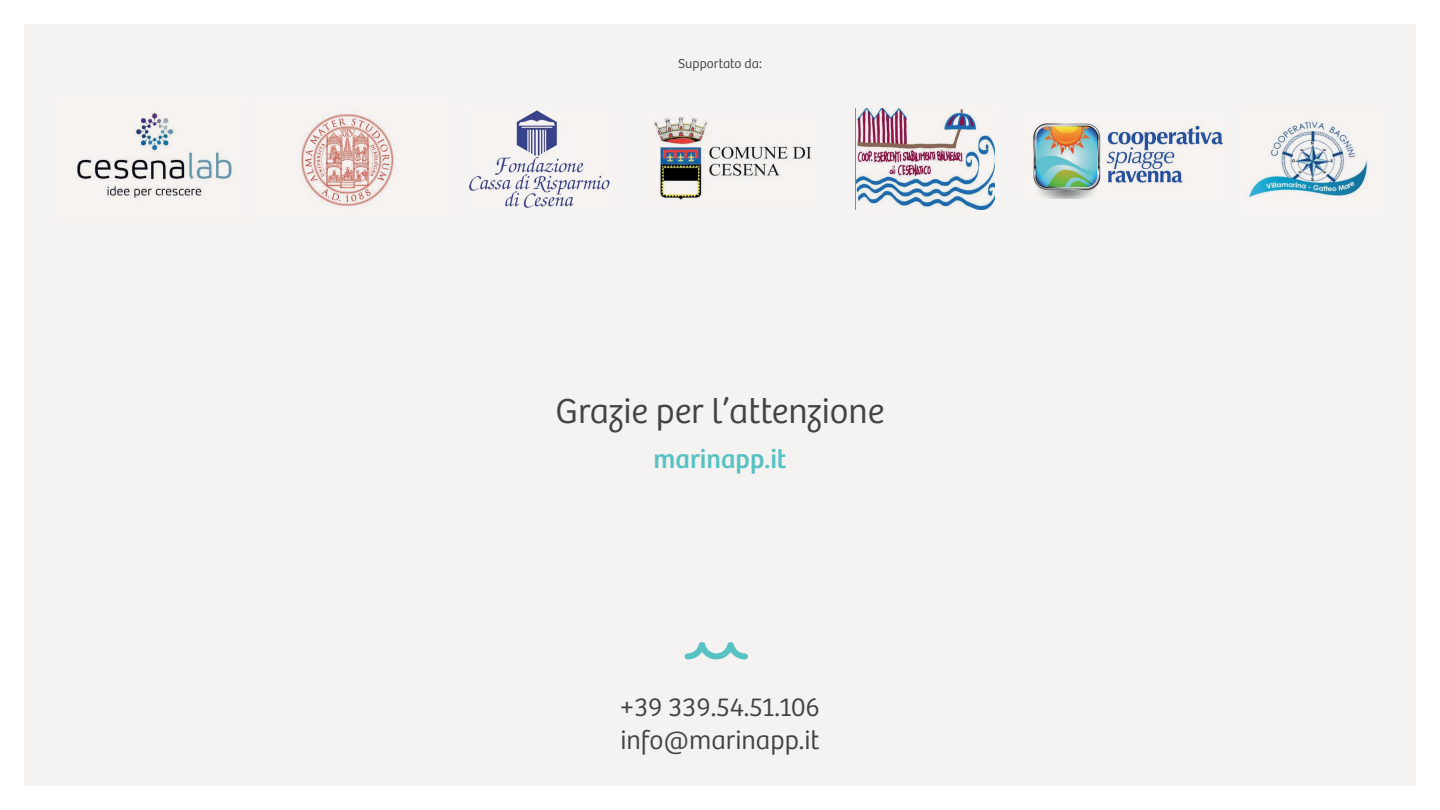
<style>
.page{position:relative;width:1440px;height:810px;background:#fff}
.page>*{position:absolute;margin:0;border:0;box-sizing:border-box;transform-origin:0 0}
.t1{font:300 36px "Bree";color:#444242}
.t2{font:300 27px/32.4px "Bree";color:#444242}
.t3{font:27px "Bree";color:#58c2c3}
.t4{font:300 13.5px "Bree";color:#444242}
</style>
<div class="page">
<div style="left:24px;top:24px;width:1392px;height:762px;background:#f5f3f1"></div>
<svg style="left:685px;top:642px;width:63px;height:17px"></svg>
<img style="left:252px;top:103px;width:199px;height:111px">
<img style="left:650px;top:114px;width:165px;height:90px">
<img style="left:470px;top:110px;width:139px;height:97px">
<img style="left:54px;top:98px;width:198px;height:122px">
<img style="left:856px;top:108px;width:139px;height:102px">
<img style="left:1240px;top:109px;width:143px;height:100px">
<img style="left:1022px;top:119px;width:206px;height:80px">
<p class="t4" style="left:678px;top:59px;width:85px">Supportato da:</p>
<h1 class="t1" style="left:556px;top:398px;width:330px">Grazie per l’attenzione</h1>
<p class="t3" style="left:654px;top:449px;width:134px">marinapp.it</p>
<p class="t2" style="left:620px;top:696px;width:202px">+39 339.54.51.106 info@marinapp.it</p>
</div>
